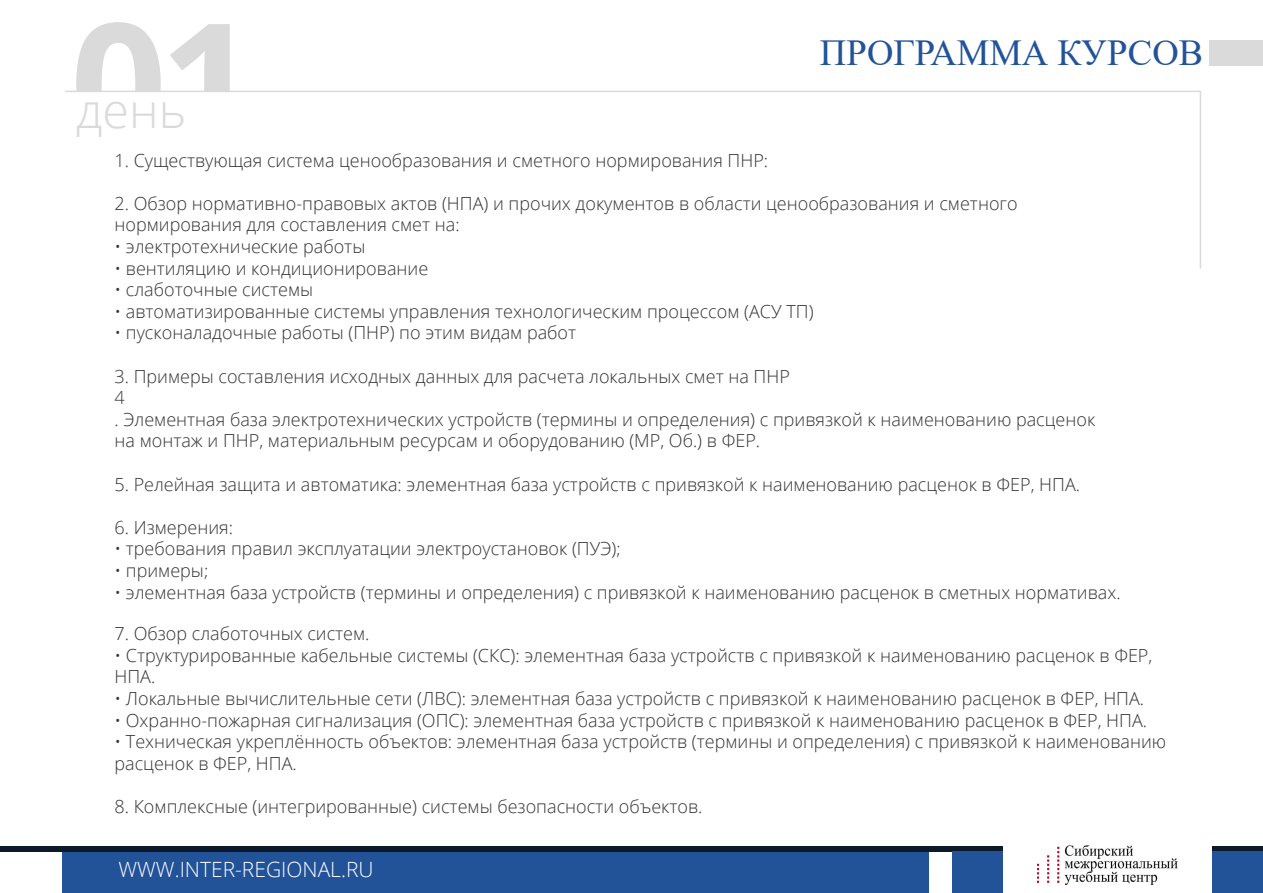
<style>
.page{position:relative;width:1263px;height:893px;background:#fff}
.page>*{position:absolute;margin:0;border:0;box-sizing:border-box;transform-origin:0 0}
.t1{font:300 48.3px "Open Sans";color:#dadada}
.t2{font:36.6px "Times New Roman";color:#225399}
.t3{font:300 21px "Open Sans";color:#fff}
.t4{font:300 18px/21.6px "Open Sans";color:#333}
</style>
<div class="page">
<img style="left:1037px;top:846px;width:140px;height:38px">
<div style="left:63px;top:852px;width:866px;height:41px;background:#225399"></div>
<div style="left:0;top:846px;width:1002px;height:6px;background:#0c1928"></div>
<div style="left:952px;top:852px;width:50px;height:41px;background:#225399"></div>
<div style="left:1212px;top:846px;width:51px;height:6px;background:#0c1928"></div>
<div style="left:1212px;top:852px;width:51px;height:41px;background:#225399"></div>
<svg style="left:76px;top:22px;width:85px;height:69px"></svg>
<svg style="left:170px;top:24px;width:60px;height:67px"></svg>
<hr style="left:65px;top:91px;width:1135px;height:1px;background:#dadada">
<hr style="left:1200px;top:91px;width:1px;height:177px;background:#dadada">
<div style="left:1210px;top:40px;width:53px;height:25px;background:#dadada"></div>
<h1 class="t1" style="left:76px;top:77px;width:111px">день</h1>
<h2 class="t2" style="left:820px;top:27px;width:385px">ПРОГРАММА КУРСОВ</h2>
<p class="t4" style="left:114px;top:149px;width:655px">1. Существующая система ценообразования и сметного нормирования ПНР:</p>
<p class="t4" style="left:114px;top:192px;width:905px">2. Обзор нормативно-правовых актов (НПА) и прочих документов в области ценообразования и сметного нормирования для составления смет на:</p>
<p class="t4" style="left:114px;top:235px;width:252px">• электротехнические работы</p>
<p class="t4" style="left:114px;top:257px;width:315px">• вентиляцию и кондиционирование</p>
<p class="t4" style="left:114px;top:278px;width:200px">• слаботочные системы</p>
<p class="t4" style="left:114px;top:300px;width:701px">• автоматизированные системы управления технологическим процессом (АСУ ТП)</p>
<p class="t4" style="left:114px;top:322px;width:463px">• пусконаладочные работы (ПНР) по этим видам работ</p>
<p class="t4" style="left:114px;top:365px;width:982px">3. Примеры составления исходных данных для расчета локальных смет на ПНР<br>4<br>. Элементная база электротехнических устройств (термины и определения) с привязкой к наименованию расценок на монтаж и ПНР, материальным ресурсам и оборудованию (МР, Об.) в ФЕР.</p>
<p class="t4" style="left:114px;top:473px;width:967px">5. Релейная защита и автоматика: элементная база устройств с привязкой к наименованию расценок в ФЕР, НПА.</p>
<p class="t4" style="left:114px;top:516px;width:120px">6. Измерения:</p>
<p class="t4" style="left:114px;top:538px;width:508px">• требования правил эксплуатации электроустановок (ПУЭ);</p>
<p class="t4" style="left:114px;top:559px;width:95px">• примеры;</p>
<p class="t4" style="left:114px;top:581px;width:1008px">• элементная база устройств (термины и определения) с привязкой к наименованию расценок в сметных нормативах.</p>
<p class="t4" style="left:114px;top:622px;width:257px">7. Обзор слаботочных систем.</p>
<p class="t4" style="left:114px;top:644px;width:1039px">• Структурированные кабельные системы (СКС): элементная база устройств с привязкой к наименованию расценок в ФЕР,<br>НПА.</p>
<p class="t4" style="left:114px;top:687px;width:1031px">• Локальные вычислительные сети (ЛВС): элементная база устройств с привязкой к наименованию расценок в ФЕР, НПА.</p>
<p class="t4" style="left:114px;top:709px;width:1034px">• Охранно-пожарная сигнализация (ОПС): элементная база устройств с привязкой к наименованию расценок в ФЕР, НПА.</p>
<p class="t4" style="left:114px;top:730px;width:1053px">• Техническая укреплённость объектов: элементная база устройств (термины и определения) с привязкой к наименованию расценок в ФЕР, НПА.</p>
<p class="t4" style="left:114px;top:795px;width:590px">8. Комплексные (интегрированные) системы безопасности объектов.</p>
<p class="t3" style="left:118px;top:855px;width:257px">WWW.INTER-REGIONAL.RU</p>
</div>
